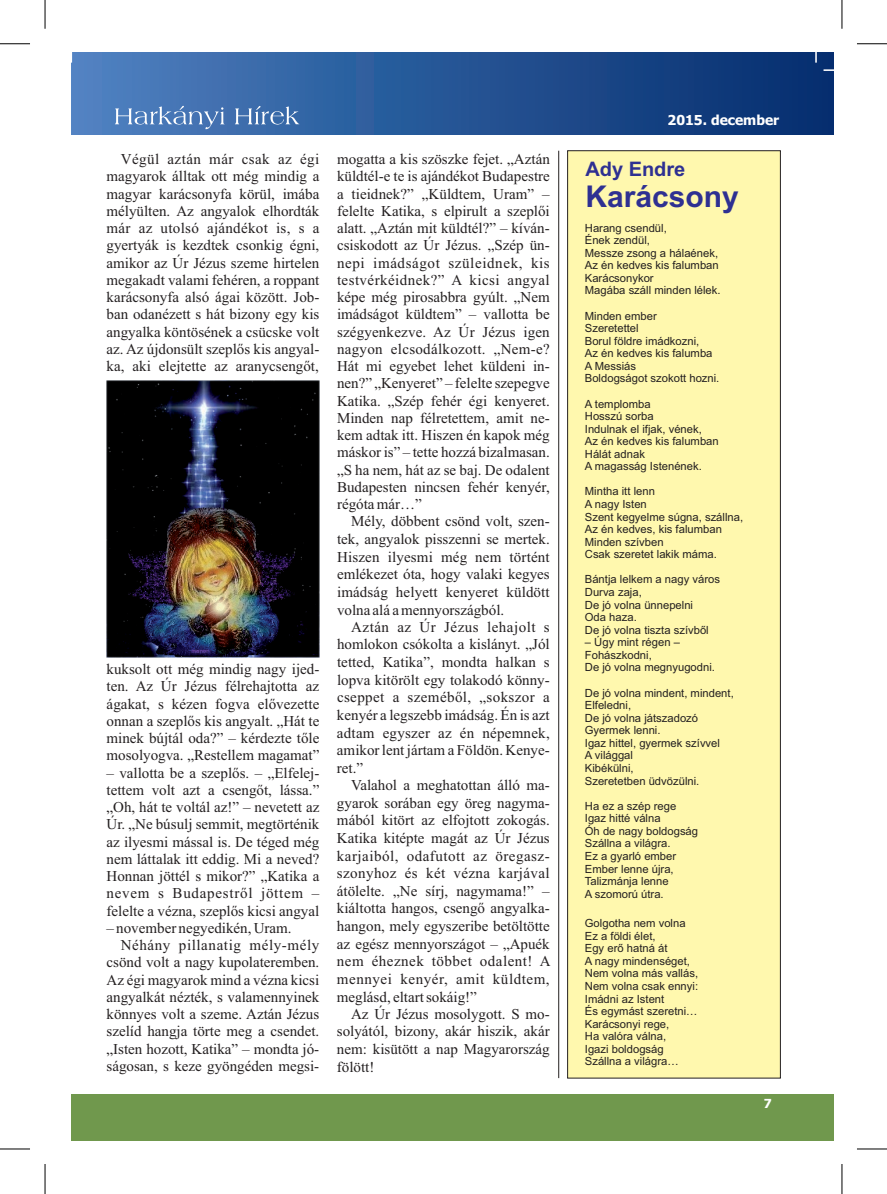
<style>
.page{position:relative;width:887px;height:1194px;background:#fff}
.page>*{position:absolute;margin:0;border:0;box-sizing:border-box;transform-origin:0 0}
.t1{font:700 30px "Arial";color:#2e3092}
.t2{font:700 20px "Arial";color:#2e3092}
.t3{font:15px/17.2px "Times New Roman";color:#231f20;text-align:justify}
.t4{font:15px "Times New Roman";letter-spacing:.04em;color:#231f20}
.t5{font:700 13.75px "Tahoma";color:#fff}
.t6{font:700 12.5px "Tahoma";color:#fff}
.t7{font:11.25px/12.6px "Arial";color:#231f20}
</style>
<div class="page">
<div style="left:567px;top:150px;width:213px;height:929px;background:#fff8ae"></div>
<div style="left:71px;top:52px;width:762px;height:83px;background:linear-gradient(to right,#4d81c0,#032c6d)"></div>
<svg style="left:115px;top:106px;width:184px;height:23px;background:#6088bd"></svg>
<svg style="left:823px;top:69px;width:11px;height:2px"></svg>
<div style="left:71px;top:1094px;width:762px;height:46px;background:#70984d"></div>
<img style="left:107px;top:380px;width:213px;height:277px">
<hr style="left:558px;top:151px;width:1px;height:927px;background:#231f20">
<hr style="left:0;top:1149px;width:30px;height:1px;background:#000">
<hr style="left:45px;top:1164px;width:1px;height:30px;background:#000">
<hr style="left:0;top:44px;width:30px;height:1px;background:#000">
<svg style="left:45px;top:0;width:1px;height:29px"></svg>
<hr style="left:856px;top:44px;width:30px;height:1px;background:#000">
<svg style="left:841px;top:0;width:1px;height:29px"></svg>
<hr style="left:856px;top:1149px;width:30px;height:1px;background:#000">
<hr style="left:841px;top:1164px;width:1px;height:30px;background:#000">
<p class="t3" style="left:106px;top:152px;width:214px;text-indent:14px">Végül aztán már csak az égi magyarok álltak ott még mindig a magyar karácsonyfa körül, imába mélyülten. Az angyalok elhordták már az utolsó ajándékot is, s a gyertyák is kezdtek csonkig égni, amikor az Úr Jézus szeme hirtelen megakadt valami fehéren, a roppant karácsonyfa alsó ágai között. Job&shy;ban odanézett s hát bizony egy kis angyalka köntösének a csücske volt az. Az újdonsült szeplős kis angyal&shy;ka, aki elejtette az aranycsengőt,</p>
<p class="t3" style="left:106px;top:662px;width:214px">kuksolt ott még mindig nagy ijed&shy;ten. Az Úr Jézus félrehajtotta az ágakat, s kézen fogva elővezette onnan a szeplős kis angyalt. „Hát te minek bújtál oda?” – kérdezte tőle mosolyogva. „Restellem magamat”</p>
<p class="t3" style="left:106px;top:765px;width:214px">– vallotta be a szeplős. – „Elfelej&shy;tettem volt azt a csengőt, lássa.” „Oh, hát te voltál az!” – nevetett az Úr. „Ne búsulj semmit, megtörténik az ilyesmi mással is. De téged még nem láttalak itt eddig. Mi a neved?<br>Honnan jöttél s mikor?” „Katika a nevem s Budapestről jöttem – felelte a vézna, szeplős kicsi angyal</p>
<p class="t3" style="left:106px;top:921px;width:187px">– november negyedikén, Uram.</p>
<p class="t4" style="left:121px;top:940px;width:200px">Néhány pillanatig mély-mély</p>
<p class="t3" style="left:106px;top:955px;width:214px">csönd volt a nagy kupolateremben.</p>
<p class="t3" style="left:106px;top:972px;width:214px">Az égi magyarok mind a vézna kicsi</p>
<p class="t3" style="left:106px;top:990px;width:214px">angyalkát nézték, s valamennyinek</p>
<p class="t3" style="left:106px;top:1007px;width:214px">könnyes volt a szeme. Aztán Jézus</p>
<p class="t3" style="left:106px;top:1024px;width:214px">szelíd hangja törte meg a csendet.</p>
<p class="t3" style="left:106px;top:1041px;width:214px">„Isten hozott, Katika” – mondta jó-</p>
<p class="t3" style="left:106px;top:1059px;width:214px">ságosan, s keze gyöngéden megsi-</p>
<p class="t3" style="left:337px;top:152px;width:214px">mogatta a kis szöszke fejet. „Aztán küldtél-e te is ajándékot Budapestre a tieidnek?” „Küldtem, Uram” – felelte Katika, s elpirult a szeplői alatt. „Aztán mit küldtél?” – kíván&shy;csiskodott az Úr Jézus. „Szép ün&shy;nepi imádságot szüleidnek, kis testvérkéidnek?” A kicsi angyal képe még pirosabbra gyúlt. „Nem imádságot küldtem” – vallotta be szégyenkezve. Az Úr Jézus igen nagyon elcsodálkozott. „Nem-e?<br>Hát mi egyebet lehet küldeni in&shy;nen?” „Kenyeret” – felelte szepegve Katika. „Szép fehér égi kenyeret.<br>Minden nap félretettem, amit ne&shy;kem adtak itt. Hiszen én kapok még máskor is” – tette hozzá bizalmasan. „S ha nem, hát az se baj. De odalent Budapesten nincsen fehér kenyér, régóta már…”</p>
<p class="t3" style="left:337px;top:514px;width:214px;line-height:17.6px;text-indent:14px">Mély, döbbent csönd volt, szen&shy;tek, angyalok pisszenni se mertek.<br>Hiszen ilyesmi még nem történt emlékezet óta, hogy valaki kegyes imádság helyett kenyeret küldött volna alá a mennyországból.</p>
<p class="t3" style="left:337px;top:619px;width:214px;line-height:17.6px;text-indent:14px">Aztán az Úr Jézus lehajolt s homlokon csókolta a kislányt. „Jól tetted, Katika”, mondta halkan s lopva kitörölt egy tolakodó könny&shy;cseppet a szeméből, „sokszor a kenyér a legszebb imádság. Én is azt adtam egyszer az én népemnek, amikor lent jártam a Földön. Kenye&shy;ret.”</p>
<p class="t3" style="left:337px;top:778px;width:215px;line-height:17.6px;text-indent:14px">Valahol a meghatottan álló ma&shy;gyarok sorában egy öreg nagyma&shy;mából kitört az elfojtott zokogás.<br>Katika kitépte magát az Úr Jézus karjaiból, odafutott az öregasz&shy;szonyhoz és két vézna karjával átölelte. „Ne sírj, nagymama!” – kiáltotta hangos, csengő angyalka&shy;hangon, mely egyszeribe betöltötte az egész mennyországot – „Apuék nem éheznek többet odalent! A mennyei kenyér, amit küldtem, meglásd, eltart sokáig!”</p>
<p class="t3" style="left:337px;top:1006px;width:214px;line-height:17.6px;text-indent:14px">Az Úr Jézus mosolygott. S mo&shy;solyától, bizony, akár hiszik, akár nem: kisütött a nap Magyarország fölött!</p>
<p class="t5" style="left:667px;top:114px;width:113px">2015. december</p>
<h2 class="t2" style="left:585px;top:161px;width:102px">Ady Endre</h2>
<h1 class="t1" style="left:585px;top:185px;width:155px">Karácsony</h1>
<p class="t7" style="left:584px;top:222px;width:137px">Harang csendül,<br>Ének zendül,<br>Messze zsong a hálaének,<br>Az én kedves kis falumban<br>Karácsonykor<br>Magába száll minden lélek.</p>
<p class="t7" style="left:584px;top:310px;width:136px">Minden ember<br>Szeretettel<br>Borul földre imádkozni,<br>Az én kedves kis falumba<br>A Messiás<br>Boldogságot szokott hozni.</p>
<p class="t7" style="left:584px;top:398px;width:135px">A templomba<br>Hosszú sorba<br>Indulnak el ifjak, vének,<br>Az én kedves kis falumban<br>Hálát adnak<br>A magasság Istenének.</p>
<p class="t7" style="left:584px;top:486px;width:160px">Mintha itt lenn<br>A nagy Isten<br>Szent kegyelme súgna, szállna,<br>Az én kedves, kis falumban<br>Minden szívben<br>Csak szeretet lakik máma.</p>
<p class="t7" style="left:584px;top:574px;width:137px">Bántja lelkem a nagy város<br>Durva zaja,<br>De jó volna ünnepelni<br>Oda haza.<br>De jó volna tiszta szívből</p>
<p class="t7" style="left:584px;top:637px;width:132px">– Úgy mint régen –<br>Fohászkodni,<br>De jó volna megnyugodni.</p>
<p class="t7" style="left:584px;top:687px;width:150px">De jó volna mindent, mindent,<br>Elfeledni,<br>De jó volna játszadozó<br>Gyermek lenni.<br>Igaz hittel, gyermek szívvel<br>A világgal<br>Kibékülni,<br>Szeretetben üdvözülni.</p>
<p class="t7" style="left:584px;top:800px;width:115px">Ha ez a szép rege<br>Igaz hitté válna<br>Óh de nagy boldogság<br>Szállna a világra.<br>Ez a gyarló ember<br>Ember lenne újra,<br>Talizmánja lenne<br>A szomorú útra.</p>
<p class="t7" style="left:584px;top:918px;width:115px">Golgotha nem volna<br>Ez a földi élet,<br>Egy erő hatná át<br>A nagy mindenséget,<br>Nem volna más vallás,<br>Nem volna csak ennyi:<br>Imádni az Istent<br>És egymást szeretni…<br>Karácsonyi rege,<br>Ha valóra válna,<br>Igazi boldogság<br>Szállna a világra…</p>
<p class="t6" style="left:763px;top:1098px;width:9px">7</p>
</div>
